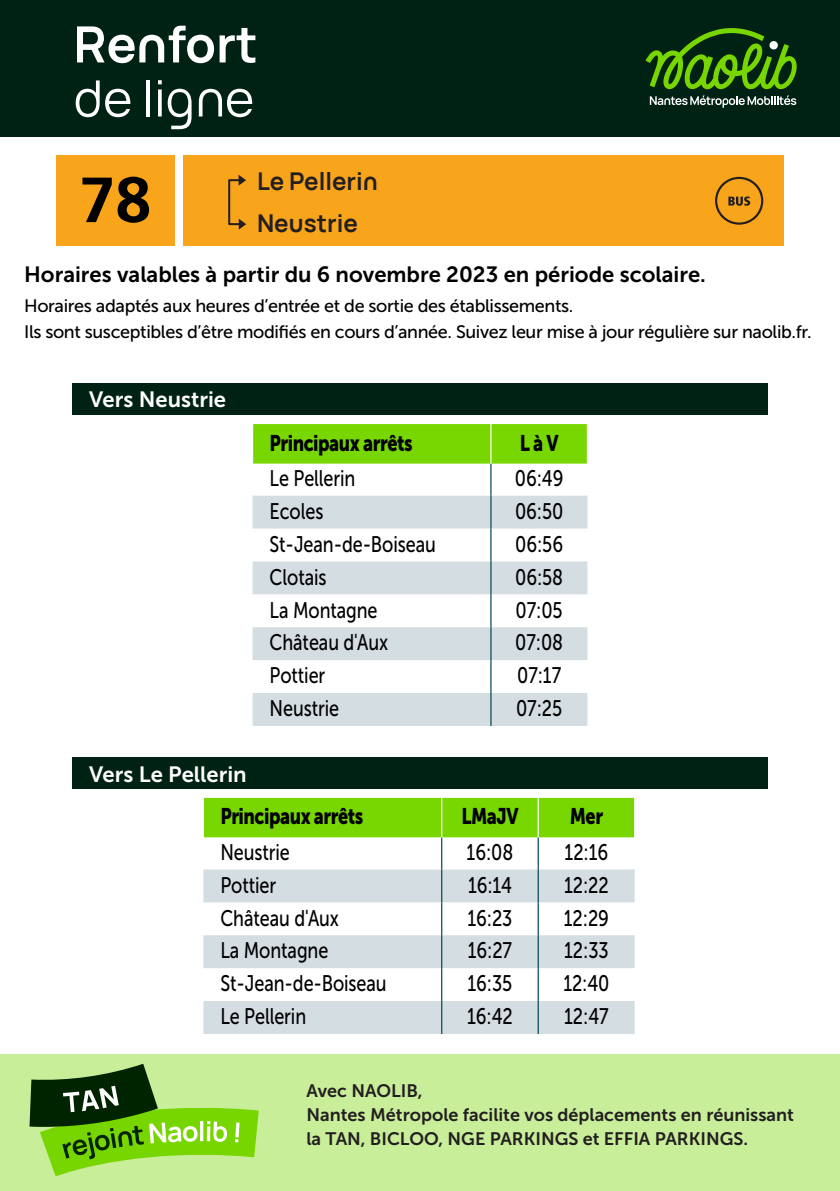
<style>
.page{position:relative;width:840px;height:1191px;background:#fff}
.page>*{position:absolute;margin:0;border:0;box-sizing:border-box;transform-origin:0 0}
.t1{font:700 50px "Naotypo";color:#fff}
.t2{font:50px "Naotypo";color:#fff}
.t3{font:700 24px "Naotypo";color:#231f20}
.Texte_de_corps_gauch{font:22.4px "Museo Sans 500";letter-spacing:-.005em;color:#000001;scale:.8 1}
.Texte_de_corps_centr{font:22.4px "Museo Sans 500";letter-spacing:-.005em;color:#000001;scale:.8 1}
.Texte_En-tête{font:22.4px "Museo Sans 900";letter-spacing:-.025em;color:#000001;scale:.8 1}
.t4{font:22px "Museo Sans 700";color:#000001}
.t5{font:22px "Museo Sans 700";color:#fff}
.t6{font:18px "Museo Sans 500";letter-spacing:-.02em;color:#000001}
.t7{font:18px/24px "Museo Sans 700";color:#231f20}
</style>
<div class="page">
<div style="left:183px;top:155px;width:599px;height:91px;background:#f9a51b"></div>
<svg style="left:715px;top:177px;width:47px;height:48px"></svg>
<svg style="left:228px;top:175px;width:18px;height:55px"></svg>
<div style="left:72px;top:383px;width:695px;height:32px;background:#002214"></div>
<div style="left:72px;top:757px;width:695px;height:32px;background:#002214"></div>
<div style="left:57px;top:155px;width:118px;height:91px;background:#f9a51b"></div>
<div style="left:253px;top:424px;width:333px;height:40px;background:#78d700"></div>
<svg style="left:252px;top:495px;width:335px;height:231px;fill:#d4dde2"></svg>
<hr style="left:490px;top:424px;width:1px;height:40px;background:#fff">
<hr style="left:490px;top:464px;width:1px;height:31px;background:#004650">
<hr style="left:490px;top:495px;width:1px;height:33px;background:#004650">
<hr style="left:490px;top:528px;width:1px;height:33px;background:#004650">
<hr style="left:490px;top:561px;width:1px;height:33px;background:#004650">
<hr style="left:490px;top:594px;width:1px;height:33px;background:#004650">
<hr style="left:490px;top:627px;width:1px;height:33px;background:#004650">
<hr style="left:490px;top:660px;width:1px;height:33px;background:#004650">
<hr style="left:490px;top:693px;width:1px;height:33px;background:#004650">
<div style="left:204px;top:798px;width:429px;height:39px;background:#78d700"></div>
<svg style="left:203px;top:837px;width:431px;height:32px"></svg>
<svg style="left:203px;top:869px;width:431px;height:165px;fill:#d4dde2"></svg>
<hr style="left:441px;top:798px;width:1px;height:39px;background:#fff">
<hr style="left:537px;top:798px;width:1px;height:39px;background:#fff">
<hr style="left:441px;top:837px;width:1px;height:32px;background:#004650">
<hr style="left:537px;top:837px;width:1px;height:32px;background:#004650">
<hr style="left:441px;top:869px;width:1px;height:33px;background:#004650">
<hr style="left:537px;top:869px;width:1px;height:33px;background:#004650">
<hr style="left:441px;top:902px;width:1px;height:33px;background:#004650">
<hr style="left:537px;top:902px;width:1px;height:33px;background:#004650">
<hr style="left:441px;top:935px;width:1px;height:33px;background:#004650">
<hr style="left:537px;top:935px;width:1px;height:33px;background:#004650">
<hr style="left:441px;top:968px;width:1px;height:33px;background:#004650">
<hr style="left:537px;top:968px;width:1px;height:33px;background:#004650">
<hr style="left:441px;top:1001px;width:1px;height:33px;background:#004650">
<hr style="left:537px;top:1001px;width:1px;height:33px;background:#004650">
<svg style="left:82px;top:177px;width:67px;height:46px"></svg>
<div style="left:0;top:0;width:839px;height:136px;background:#002214"></div>
<svg style="left:645px;top:28px;width:151px;height:80px"></svg>
<div style="left:0;top:1054px;width:839px;height:137px;background:#c9ee9a"></div>
<svg style="left:29px;top:1063px;width:230px;height:113px"></svg>
<p class="t1" style="left:73px;top:3px;width:186px">Renfort</p>
<p class="t2" style="left:73px;top:61px;width:182px">de ligne</p>
<p class="t3" style="left:257px;top:161px;width:122px">Le Pellerin</p>
<p class="t3" style="left:257px;top:203px;width:102px">Neustrie</p>
<p class="t4" style="left:24px;top:262px;width:682px">Horaires valables à partir du 6 novembre 2023 en période scolaire.</p>
<p class="t6" style="left:24px;top:295px;width:550px">Horaires adaptés aux heures d’entrée et de sortie des établissements.</p>
<p class="t6" style="left:24px;top:321px;width:788px">Ils sont susceptibles d’être modifiés en cours d’année. Suivez leur mise à jour régulière sur naolib.fr.</p>
<p class="t5" style="left:89px;top:387px;width:138px">Vers Neustrie</p>
<p class="t5" style="left:89px;top:762px;width:159px">Vers Le Pellerin</p>
<p class="Texte_En-tête" style="left:269px;top:430px;width:180px">Principaux arrêts</p>
<p class="Texte_En-tête" style="left:519px;top:430px;width:50px">L à V</p>
<p class="Texte_de_corps_gauch" style="left:269px;top:466px;width:109px">Le Pellerin</p>
<p class="Texte_de_corps_centr" style="left:514px;top:466px;width:62px">06:49</p>
<p class="Texte_de_corps_gauch" style="left:269px;top:499px;width:69px">Ecoles</p>
<p class="Texte_de_corps_centr" style="left:514px;top:499px;width:62px">06:50</p>
<p class="Texte_de_corps_gauch" style="left:269px;top:532px;width:209px">St-Jean-de-Boiseau</p>
<p class="Texte_de_corps_centr" style="left:515px;top:532px;width:61px">06:56</p>
<p class="Texte_de_corps_gauch" style="left:269px;top:564px;width:73px">Clotais</p>
<p class="Texte_de_corps_centr" style="left:515px;top:564px;width:61px">06:58</p>
<p class="Texte_de_corps_gauch" style="left:269px;top:597px;width:136px">La Montagne</p>
<p class="Texte_de_corps_centr" style="left:515px;top:597px;width:60px">07:05</p>
<p class="Texte_de_corps_gauch" style="left:269px;top:630px;width:150px">Château d'Aux</p>
<p class="Texte_de_corps_centr" style="left:515px;top:630px;width:61px">07:08</p>
<p class="Texte_de_corps_gauch" style="left:269px;top:663px;width:71px">Pottier</p>
<p class="Texte_de_corps_centr" style="left:517px;top:663px;width:56px">07:17</p>
<p class="Texte_de_corps_gauch" style="left:269px;top:696px;width:88px">Neustrie</p>
<p class="Texte_de_corps_centr" style="left:516px;top:696px;width:59px">07:25</p>
<p class="Texte_En-tête" style="left:220px;top:804px;width:180px">Principaux arrêts</p>
<p class="Texte_En-tête" style="left:461px;top:804px;width:73px">LMaJV</p>
<p class="Texte_En-tête" style="left:569px;top:804px;width:43px">Mer</p>
<p class="Texte_de_corps_gauch" style="left:220px;top:840px;width:88px">Neustrie</p>
<p class="Texte_de_corps_centr" style="left:466px;top:840px;width:60px">16:08</p>
<p class="Texte_de_corps_centr" style="left:564px;top:840px;width:56px">12:16</p>
<p class="Texte_de_corps_gauch" style="left:220px;top:872px;width:71px">Pottier</p>
<p class="Texte_de_corps_centr" style="left:468px;top:872px;width:56px">16:14</p>
<p class="Texte_de_corps_centr" style="left:564px;top:872px;width:57px">12:22</p>
<p class="Texte_de_corps_gauch" style="left:220px;top:905px;width:150px">Château d'Aux</p>
<p class="Texte_de_corps_centr" style="left:467px;top:905px;width:58px">16:23</p>
<p class="Texte_de_corps_centr" style="left:563px;top:905px;width:58px">12:29</p>
<p class="Texte_de_corps_gauch" style="left:220px;top:938px;width:136px">La Montagne</p>
<p class="Texte_de_corps_centr" style="left:467px;top:938px;width:57px">16:27</p>
<p class="Texte_de_corps_centr" style="left:564px;top:938px;width:57px">12:33</p>
<p class="Texte_de_corps_gauch" style="left:220px;top:971px;width:209px">St-Jean-de-Boiseau</p>
<p class="Texte_de_corps_centr" style="left:467px;top:971px;width:58px">16:35</p>
<p class="Texte_de_corps_centr" style="left:563px;top:971px;width:59px">12:40</p>
<p class="Texte_de_corps_gauch" style="left:220px;top:1004px;width:109px">Le Pellerin</p>
<p class="Texte_de_corps_centr" style="left:467px;top:1004px;width:59px">16:42</p>
<p class="Texte_de_corps_centr" style="left:564px;top:1004px;width:57px">12:47</p>
<p class="t7" style="left:306px;top:1078px;width:118px">Avec NAOLIB,</p>
<p class="t7" style="left:306px;top:1102px;width:488px">Nantes Métropole facilite vos déplacements en réunissant la TAN, BICLOO, NGE PARKINGS et EFFIA PARKINGS.</p>
</div>
